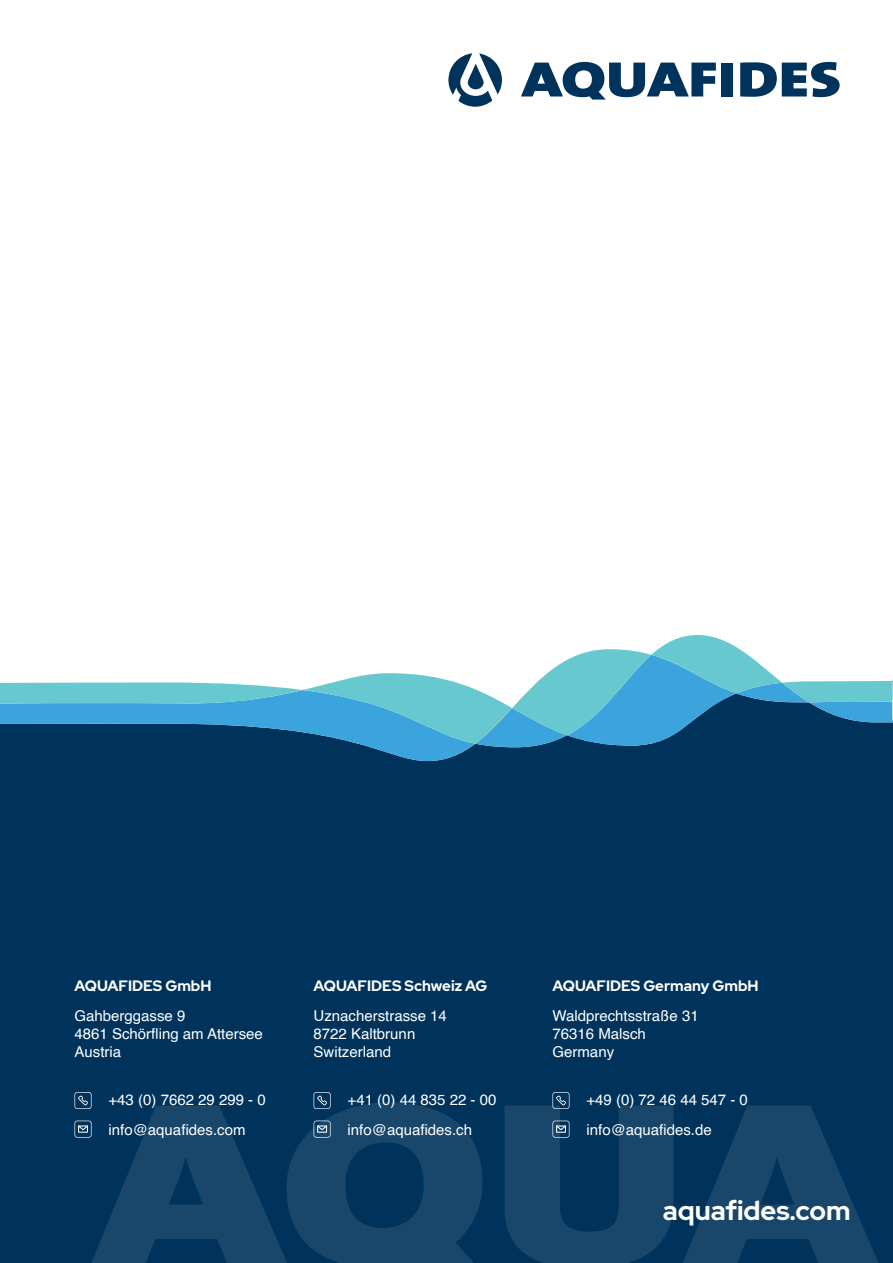
<style>
.page{position:relative;width:893px;height:1263px;background:#fff}
.page>*{position:absolute;margin:0;border:0;box-sizing:border-box;transform-origin:0 0}
.t1{font:700 27px "Red Hat Display";color:#fff}
.t2{font:15px/18px "Helvetica";color:#fff}
.t3{font:700 15px "Red Hat Display";color:#fff}
</style>
<div class="page">
<div style="left:0;top:762px;width:893px;height:501px;background:#00335c"></div>
<svg style="left:75px;top:1092px;width:17px;height:17px"></svg>
<svg style="left:75px;top:1120px;width:15px;height:17px"></svg>
<svg style="left:314px;top:1092px;width:17px;height:10px"></svg>
<svg style="left:552px;top:1092px;width:17px;height:10px"></svg>
<svg style="left:0;top:635px;width:893px;height:127px"></svg>
<svg style="left:90px;top:1102px;width:789px;height:161px;background:#0f3f65"></svg>
<svg style="left:892px;top:1102px;width:1px;height:161px"></svg>
<svg style="left:448px;top:53px;width:54px;height:54px"></svg>
<div style="left:721px;top:63px;width:12px;height:33px;background:#00335c"></div>
<svg style="left:740px;top:62px;width:100px;height:35px"></svg>
<svg style="left:521px;top:62px;width:195px;height:38px"></svg>
<p class="t3" style="left:75px;top:975px;width:138px">AQUAFIDES GmbH</p>
<p class="t2" style="left:75px;top:1007px;width:190px">Gahberggasse 9<br>4861 Schörfling am Attersee<br>Austria</p>
<p class="t2" style="left:109px;top:1085px;width:159px;line-height:30px">+43 (0) 7662 29 299 - 0 info@aquafides.com</p>
<p class="t3" style="left:314px;top:975px;width:175px">AQUAFIDES Schweiz AG</p>
<p class="t2" style="left:314px;top:1007px;width:135px">Uznacherstrasse 14<br>8722 Kaltbrunn<br>Switzerland</p>
<p class="t2" style="left:348px;top:1085px;width:150px;line-height:30px">+41 (0) 44 835 22 - 00 info@aquafides.ch</p>
<p class="t3" style="left:552px;top:975px;width:208px">AQUAFIDES Germany GmbH</p>
<p class="t2" style="left:552px;top:1007px;width:148px">Waldprechtsstraße 31<br>76316 Malsch<br>Germany</p>
<p class="t2" style="left:586px;top:1085px;width:163px;line-height:30px">+49 (0) 72 46 44 547 - 0 info@aquafides.de</p>
<h1 class="t1" style="left:663px;top:1193px;width:189px">aquafides.com</h1>
</div>
